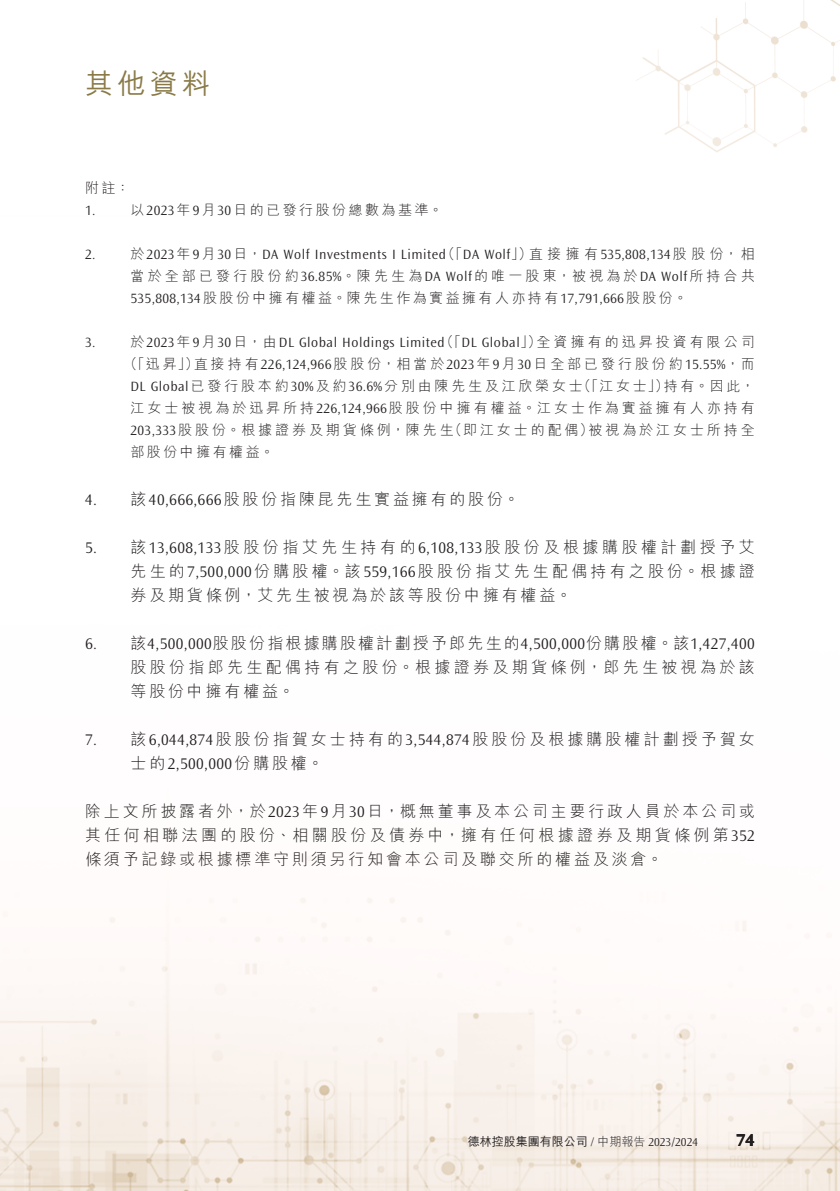
<style>
.page{position:relative;width:840px;height:1191px;background:#fff}
.page>*{position:absolute;margin:0;border:0;box-sizing:border-box;transform-origin:0 0}
.t1{font:500 28px "M Hei HK";color:#897a47}
.t2{font:700 18px "Ocean Sans Std";color:#231f20}
.t3{font:300 16px/24px "M Hei HK";letter-spacing:.19em;color:#231f20}
.t4{font:300 16px "Ocean Sans Std";letter-spacing:.025em;color:#231f20}
.t5{font:300 16px "M Hei HK";letter-spacing:.22em;color:#231f20}
.t6{font:300 14px/22px "M Hei HK";letter-spacing:.205em;color:#231f20}
.t7{font:300 14px "Ocean Sans Std";letter-spacing:.035em;color:#231f20}
.t8{font:300 14px/22px "M Hei HK";letter-spacing:.225em;color:#231f20}
.t9{font:300 14px "M Hei HK";letter-spacing:.175em;color:#231f20}
.t10{font:500 12px "M Hei HK";color:#231f20}
.s1{font-family:"Ocean Sans Std"}
.s2{font-family:"M Hei HK"}
.s3{font-weight:300}
.s4{font-family:"Ocean Sans Std";font-weight:300}
</style>
<div class="page">
<img style="left:0;top:0;width:839px;height:1191px">
<h1 class="t1" style="left:85px;top:64px;width:126px">其他資料</h1>
<p class="t6" style="left:85px;top:176px;width:46px">附註：</p>
<p class="t7" style="left:85px;top:202px;width:12px">1.</p>
<p class="t9" style="left:130px;top:202px;width:313px">以<span class="s1">2023</span>年<span class="s1">9</span>月<span class="s1">30</span>日的已發行股份總數為基準。</p>
<p class="t7" style="left:85px;top:246px;width:12px">2.</p>
<p class="t7" style="left:85px;top:334px;width:12px">3.</p>
<p class="t4" style="left:85px;top:490px;width:13px">4.</p>
<p class="t4" style="left:85px;top:538px;width:13px">5.</p>
<p class="t4" style="left:85px;top:634px;width:13px">6.</p>
<p class="t4" style="left:85px;top:730px;width:13px">7.</p>
<p class="t7" style="left:528px;top:246px;width:227px"><span class="s2">直接擁有</span> 535,808,134<span class="s2">股股份，相</span></p>
<p class="t7" style="left:441px;top:246px;width:92px"><span class="s2">（「</span>DA Wolf<span class="s2">」）</span></p>
<p class="t7" style="left:130px;top:246px;width:317px"><span class="s2">於</span>2023<span class="s2">年</span>9<span class="s2">月</span>30<span class="s2">日，</span>DA Wolf Investments I Limited</p>
<p class="t8" style="left:130px;top:264px;width:625px">當於全部已發行股份約<span class="s1">36.85%</span>。陳先生為<span class="s1">DA Wolf</span>的唯一股東，被視為於<span class="s1">DA Wolf</span>所持合共<br><span class="s1">535,808,134</span>股股份中擁有權益。陳先生作為實益擁有人亦持有<span class="s1">17,791,666</span>股股份。</p>
<p class="t6" style="left:536px;top:330px;width:219px">全資擁有的迅昇投資有限公司</p>
<p class="t7" style="left:439px;top:334px;width:103px"><span class="s2">（「</span>DL Global<span class="s2">」）</span></p>
<p class="t7" style="left:130px;top:334px;width:315px"><span class="s2">於</span>2023<span class="s2">年</span>9<span class="s2">月</span>30<span class="s2">日，由</span>DL Global Holdings Limited</p>
<p class="t6" style="left:123px;top:352px;width:77px">（「迅昇」）</p>
<p class="t6" style="left:194px;top:352px;width:562px">直接持有<span class="s1">226,124,966</span>股股份，相當於<span class="s1">2023</span>年<span class="s1">9</span>月<span class="s1">30</span>日全部已發行股份約<span class="s1">15.55%</span>，而</p>
<p class="t6" style="left:577px;top:374px;width:93px">（「江女士」）</p>
<p class="t6" style="left:130px;top:374px;width:453px"><span class="s1">DL Global</span>已發行股本約<span class="s1">30%</span>及約<span class="s1">36.6%</span>分別由陳先生及江欣榮女士</p>
<p class="t6" style="left:130px;top:396px;width:625px">江女士被視為於迅昇所持<span class="s1">226,124,966</span>股股份中擁有權益。江女士作為實益擁有人亦持有</p>
<p class="t6" style="left:588px;top:418px;width:168px">被視為於江女士所持全</p>
<p class="t6" style="left:663px;top:374px;width:92px">持有。因此，</p>
<p class="t6" style="left:448px;top:418px;width:147px">（即江女士的配偶）</p>
<p class="t6" style="left:130px;top:418px;width:324px"><span class="s1">203,333</span>股股份。根據證券及期貨條例，陳先生部股份中擁有權益。</p>
<p class="t3" style="left:130px;top:486px;width:390px">該<span class="s1">40,666,666</span>股股份指陳昆先生實益擁有的股份。</p>
<p class="t5" style="left:130px;top:538px;width:625px">該<span class="s1">13,608,133</span>股股份指艾先生持有的<span class="s1">6,108,133</span>股股份及根據購股權計劃授予艾</p>
<p class="t3" style="left:130px;top:558px;width:625px">先生的<span class="s1">7,500,000</span>份購股權。該<span class="s1">559,166</span>股股份指艾先生配偶持有之股份。根據證券及期貨條例，艾先生被視為於該等股份中擁有權益。</p>
<p class="t4" style="left:130px;top:634px;width:625px"><span class="s2">該</span>4,500,000<span class="s2">股股份指根據購股權計劃授予郎先生的</span>4,500,000<span class="s2">份購股權。該</span>1,427,400</p>
<p class="t3" style="left:130px;top:654px;width:625px">股股份指郎先生配偶持有之股份。根據證券及期貨條例，郎先生被視為於該等股份中擁有權益。</p>
<p class="t3" style="left:130px;top:726px;width:625px">該<span class="s1">6,044,874</span>股股份指賀女士持有的<span class="s1">3,544,874</span>股股份及根據購股權計劃授予賀女</p>
<p class="t4" style="left:130px;top:754px;width:194px"><span class="s2">士的</span>2,500,000<span class="s2">份購股權。</span></p>
<p class="t3" style="left:85px;top:798px;width:671px;text-align:justify">除上文所披露者外，於<span class="s1">2023</span>年<span class="s1">9</span>月<span class="s1">30</span>日，概無董事及本公司主要行政人員於本公司或其任何相聯法團的股份、相關股份及債券中，擁有任何根據證券及期貨條例第 <span class="s1">352</span>條須予記錄或根據標準守則須另行知會本公司及聯交所的權益及淡倉。</p>
<p class="t10" style="left:467px;top:1132px;width:232px">德林控股集團有限公司 <span class="s3">/ 中期報告</span> <span class="s4">2023/2024</span></p>
<p class="t2" style="left:735px;top:1130px;width:20px">74</p>
</div>
